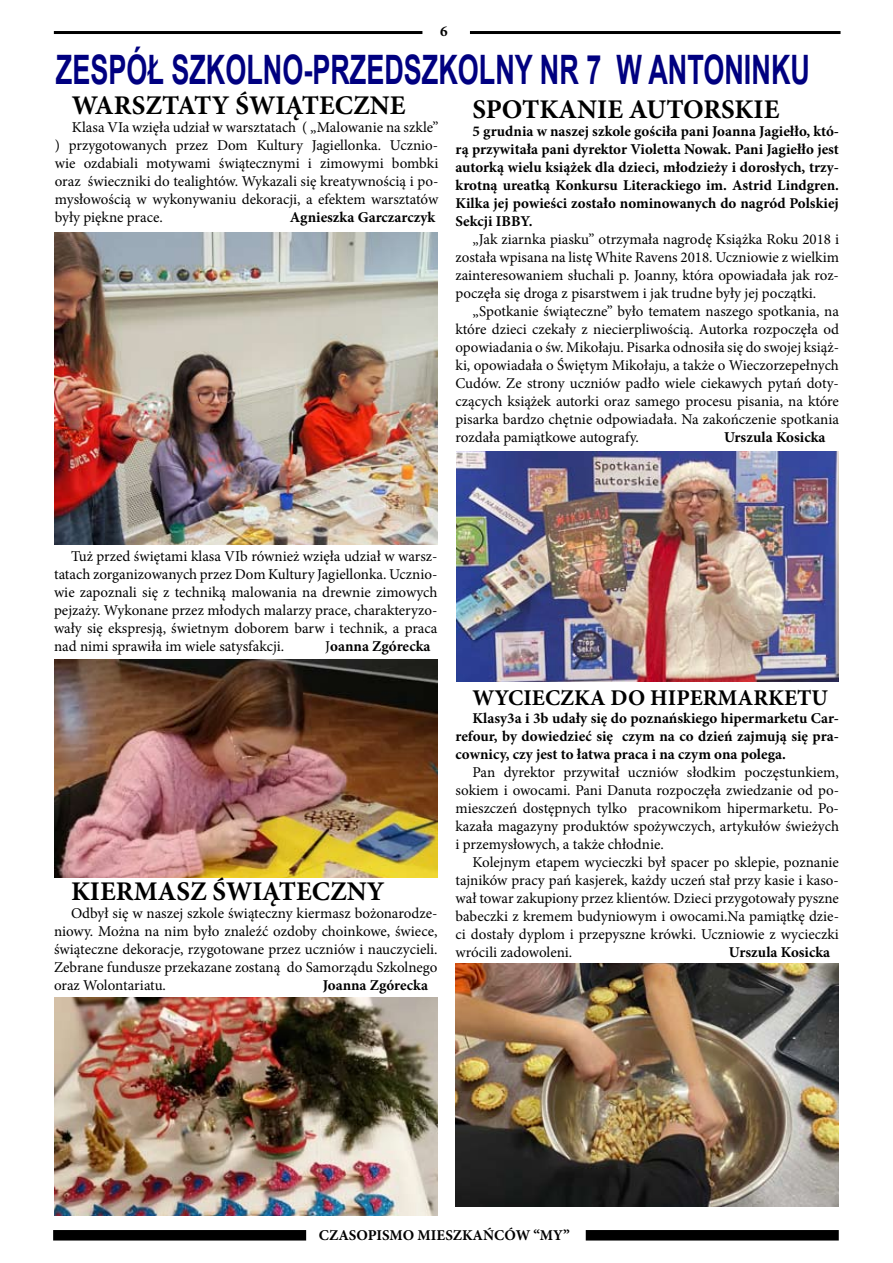
<style>
.page{position:relative;width:893px;height:1263px;background:#fff}
.page>*{position:absolute;margin:0;border:0;box-sizing:border-box;transform-origin:0 0}
.t1{font:700 40.65px "Arial";color:#000080;scale:.67 1}
.t2{font:700 27px "Minion Pro";color:#000}
.t3{font:700 22.5px "Minion Pro";color:#000}
.t4{font:15px/18px "Minion Pro";color:#000;text-align:justify}
.t5{font:700 15px/18px "Minion Pro";color:#000;text-align:justify}
.s1{font-weight:400}
</style>
<div class="page">
<hr style="left:54px;top:31px;width:368px;height:3px;background:#000">
<hr style="left:470px;top:31px;width:370px;height:3px;background:#000">
<div style="left:53px;top:1230px;width:253px;height:10px;background:#000"></div>
<div style="left:586px;top:1230px;width:253px;height:10px;background:#000"></div>
<img style="left:55px;top:232px;width:382px;height:313px">
<img style="left:55px;top:659px;width:382px;height:219px">
<img style="left:55px;top:997px;width:382px;height:218px">
<img style="left:456px;top:452px;width:382px;height:229px">
<img style="left:455px;top:963px;width:383px;height:243px">
<p class="t5" style="left:440px;top:22px;width:9px">6</p>
<h1 class="t1" style="left:56px;top:42px;width:1127px">ZESPÓŁ SZKOLNO-PRZEDSZKOLNY NR 7 W ANTONINKU</h1>
<h2 class="t2" style="left:72px;top:86px;width:335px">WARSZTATY ŚWIĄTECZNE</h2>
<p class="t4" style="left:55px;top:118px;width:385px;text-indent:17px">Klasa VIa wzięła udział w warsztatach ( „Malowanie na szkle” ) przygotowanych przez Dom Kultury Jagiellonka. Ucznio&shy;wie ozdabiali motywami świątecznymi i zimowymi bombki oraz świeczniki do tealightów. Wykazali się kreatywnością i po&shy;mysłowością w wykonywaniu dekoracji, a efektem warsztatów były piękne prace.</p>
<h2 class="t2" style="left:472px;top:90px;width:308px">SPOTKANIE AUTORSKIE</h2>
<p class="t5" style="left:455px;top:122px;width:385px;text-indent:17px">5 grudnia w naszej szkole gościła pani Joanna Jagiełło, któ&shy;rą przywitała pani dyrektor Violetta Nowak. Pani Jagiełło jest autorką wielu książek dla dzieci, młodzieży i dorosłych, trzy&shy;krotną ureatką Konkursu Literackiego im. Astrid Lindgren.<br>Kilka jej powieści zostało nominowanych do nagród Polskiej Sekcji IBBY.</p>
<p class="t4" style="left:455px;top:230px;width:385px;text-indent:17px">„Jak ziarnka piasku” otrzymała nagrodę Książka Roku 2018 i została wpisana na listę White Ravens 2018. Uczniowie z wielkim zainteresowaniem słuchali p. Joanny, która opowiadała jak roz&shy;poczęła się droga z pisarstwem i jak trudne były jej początki.</p>
<p class="t4" style="left:455px;top:302px;width:385px;text-indent:17px">„Spotkanie świąteczne” było tematem naszego spotkania, na które dzieci czekały z niecierpliwością. Autorka rozpoczęła od opowiadania o św. Mikołaju. Pisarka odnosiła się do swojej książ&shy;ki, opowiadała o Świętym Mikołaju, a także o Wieczorzepełnych Cudów. Ze strony uczniów padło wiele ciekawych pytań doty&shy;czących książek autorki oraz samego procesu pisania, na które pisarka bardzo chętnie odpowiadała. Na zakończenie spotkania rozdała pamiątkowe autografy.</p>
<p class="t5" style="left:290px;top:208px;width:147px">Agnieszka Garczarczyk</p>
<p class="t5" style="left:724px;top:428px;width:103px">Urszula Kosicka</p>
<p class="t4" style="left:54px;top:547px;width:385px;text-indent:17px">Tuż przed świętami klasa VIb również wzięła udział w warsz&shy;tatach zorganizowanych przez Dom Kultury Jagiellonka. Ucznio&shy;wie zapoznali się z techniką malowania na drewnie zimowych pejzaży. Wykonane przez młodych malarzy prace, charakteryzo&shy;wały się ekspresją, świetnym doborem barw i technik, a praca nad nimi sprawiła im wiele satysfakcji.</p>
<p class="t5" style="left:325px;top:637px;width:107px"><span class="s1">J</span>oanna Zgórecka</p>
<h2 class="t2" style="left:71px;top:873px;width:315px">KIERMASZ ŚWIĄTECZNY</h2>
<p class="t4" style="left:54px;top:904px;width:385px;text-indent:17px">Odbył się w naszej szkole świąteczny kiermasz bożonarodze&shy;niowy. Można na nim było znaleźć ozdoby choinkowe, świece, świąteczne dekoracje, rzygotowane przez uczniów i nauczycieli.<br>Zebrane fundusze przekazane zostaną do Samorządu Szkolnego oraz Wolontariatu.</p>
<p class="t5" style="left:323px;top:976px;width:107px">Joanna Zgórecka</p>
<h3 class="t3" style="left:472px;top:681px;width:357px">WYCIECZKA DO HIPERMARKETU</h3>
<p class="t5" style="left:455px;top:709px;width:385px;text-indent:17px">Klasy3a i 3b udały się do poznańskiego hipermarketu Car&shy;refour, by dowiedzieć się czym na co dzień zajmują się pra&shy;cownicy, czy jest to łatwa praca i na czym ona polega.</p>
<p class="t4" style="left:455px;top:763px;width:385px;text-indent:17px">Pan dyrektor przywitał uczniów słodkim poczęstunkiem, sokiem i owocami. Pani Danuta rozpoczęła zwiedzanie od po&shy;mieszczeń dostępnych tylko pracownikom hipermarketu. Po&shy;kazała magazyny produktów spożywczych, artykułów świeżych i przemysłowych, a także chłodnie.</p>
<p class="t4" style="left:455px;top:853px;width:385px;text-indent:17px">Kolejnym etapem wycieczki był spacer po sklepie, poznanie tajników pracy pań kasjerek, każdy uczeń stał przy kasie i kaso&shy;wał towar zakupiony przez klientów. Dzieci przygotowały pyszne babeczki z kremem budyniowym i owocami.Na pamiątkę dzie&shy;ci dostały dyplom i przepyszne krówki. Uczniowie z wycieczki wrócili zadowoleni.</p>
<p class="t5" style="left:729px;top:943px;width:103px">Urszula Kosicka</p>
<p class="t5" style="left:319px;top:1226px;width:252px">CZASOPISMO MIESZKAŃCÓW “MY”</p>
</div>
